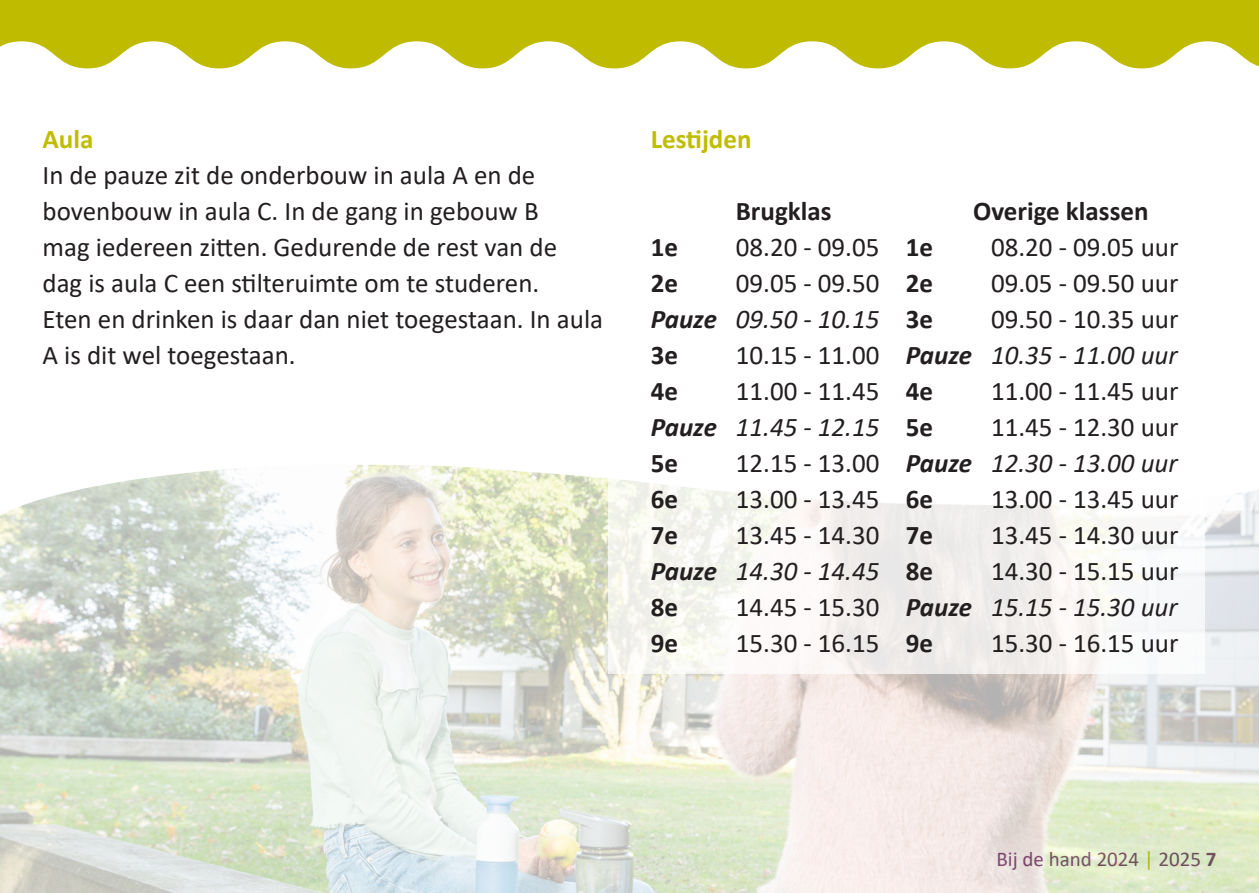
<style>
.page{position:relative;width:1259px;height:893px;background:#fff}
.page>*{position:absolute;margin:0;border:0;box-sizing:border-box;transform-origin:0 0}
.t1{font:27px/36px "Calibri";color:#231f20}
.t2{font:italic 27px "Calibri";color:#231f20}
.t3{font:700 27px "Calibri";color:#231f20}
.t4{font:700 27px "Calibri";color:#c0bc00}
.t5{font:21px "Calibri";color:#652766}
.s1{font-weight:700}
.s2{font-weight:700;font-style:normal}
.s3{font-style:normal}
.s4{color:#c0bc00}
</style>
<div class="page">
<svg style="left:0;top:0;width:1259px;height:69px;fill:#bebb00"></svg>
<img style="left:0;top:465px;width:1259px;height:428px">
<svg style="left:608px;top:465px;width:596px;height:208px;fill:#f8f7f3"></svg>
<p class="t4" style="left:43px;top:120px;width:52px">Aula</p>
<p class="t1" style="left:43px;top:156px;width:494px">In de pauze zit de onderbouw in aula A en de</p>
<p class="t1" style="left:43px;top:192px;width:498px">bovenbouw in aula C. In de gang in gebouw B</p>
<p class="t1" style="left:43px;top:228px;width:516px">mag iedereen zitten. Gedurende de rest van de</p>
<p class="t1" style="left:43px;top:264px;width:498px">dag is aula C een stilteruimte om te studeren.</p>
<p class="t1" style="left:43px;top:300px;width:562px">Eten en drinken is daar dan niet toegestaan. In aula<br>A is dit wel toegestaan.</p>
<p class="t4" style="left:651px;top:120px;width:102px">Lestijden</p>
<p class="t3" style="left:736px;top:192px;width:97px">Brugklas</p>
<p class="t3" style="left:973px;top:192px;width:177px">Overige klassen</p>
<p class="t3" style="left:651px;top:228px;width:29px">1e</p>
<p class="t1" style="left:736px;top:228px;width:199px">08.20 - 09.05 <span class="s1">1e</span></p>
<p class="t1" style="left:991px;top:228px;width:189px">08.20 - 09.05 uur</p>
<p class="t3" style="left:651px;top:264px;width:29px">2e</p>
<p class="t1" style="left:736px;top:264px;width:199px">09.05 - 09.50 <span class="s1">2e</span></p>
<p class="t1" style="left:991px;top:264px;width:189px">09.05 - 09.50 uur</p>
<p class="t2" style="left:651px;top:300px;width:284px"><span class="s1">Pauze</span> 09.50 - 10.15 <span class="s2">3e</span></p>
<p class="t1" style="left:991px;top:300px;width:189px">09.50 - 10.35 uur</p>
<p class="t3" style="left:651px;top:336px;width:29px">3e</p>
<p class="t2" style="left:736px;top:336px;width:443px"><span class="s3">10.15 - 11.00</span> <span class="s1">Pauze</span> 10.35 - 11.00 uur</p>
<p class="t3" style="left:651px;top:372px;width:29px">4e</p>
<p class="t1" style="left:736px;top:372px;width:199px">11.00 - 11.45 <span class="s1">4e</span></p>
<p class="t1" style="left:991px;top:372px;width:189px">11.00 - 11.45 uur</p>
<p class="t2" style="left:651px;top:408px;width:284px"><span class="s1">Pauze</span> 11.45 - 12.15 <span class="s2">5e</span></p>
<p class="t1" style="left:991px;top:408px;width:189px">11.45 - 12.30 uur</p>
<p class="t3" style="left:651px;top:444px;width:29px">5e</p>
<p class="t2" style="left:736px;top:444px;width:443px"><span class="s3">12.15 - 13.00</span> <span class="s1">Pauze</span> 12.30 - 13.00 uur</p>
<p class="t3" style="left:651px;top:480px;width:29px">6e</p>
<p class="t1" style="left:736px;top:480px;width:199px">13.00 - 13.45 <span class="s1">6e</span></p>
<p class="t1" style="left:991px;top:480px;width:189px">13.00 - 13.45 uur</p>
<p class="t3" style="left:651px;top:516px;width:29px">7e</p>
<p class="t1" style="left:736px;top:516px;width:199px">13.45 - 14.30 <span class="s1">7e</span></p>
<p class="t1" style="left:991px;top:516px;width:189px">13.45 - 14.30 uur</p>
<p class="t2" style="left:651px;top:552px;width:284px"><span class="s1">Pauze</span> 14.30 - 14.45 <span class="s2">8e</span></p>
<p class="t1" style="left:991px;top:552px;width:189px">14.30 - 15.15 uur</p>
<p class="t3" style="left:651px;top:588px;width:29px">8e</p>
<p class="t2" style="left:736px;top:588px;width:443px"><span class="s3">14.45 - 15.30</span> <span class="s1">Pauze</span> 15.15 - 15.30 uur</p>
<p class="t3" style="left:651px;top:624px;width:29px">9e</p>
<p class="t1" style="left:736px;top:624px;width:199px">15.30 - 16.15 <span class="s1">9e</span></p>
<p class="t1" style="left:991px;top:624px;width:189px">15.30 - 16.15 uur</p>
<p class="t5" style="left:996px;top:845px;width:221px">Bij de hand 2024 <span class="s4">|</span> 2025 <span class="s1">7</span></p>
</div>
